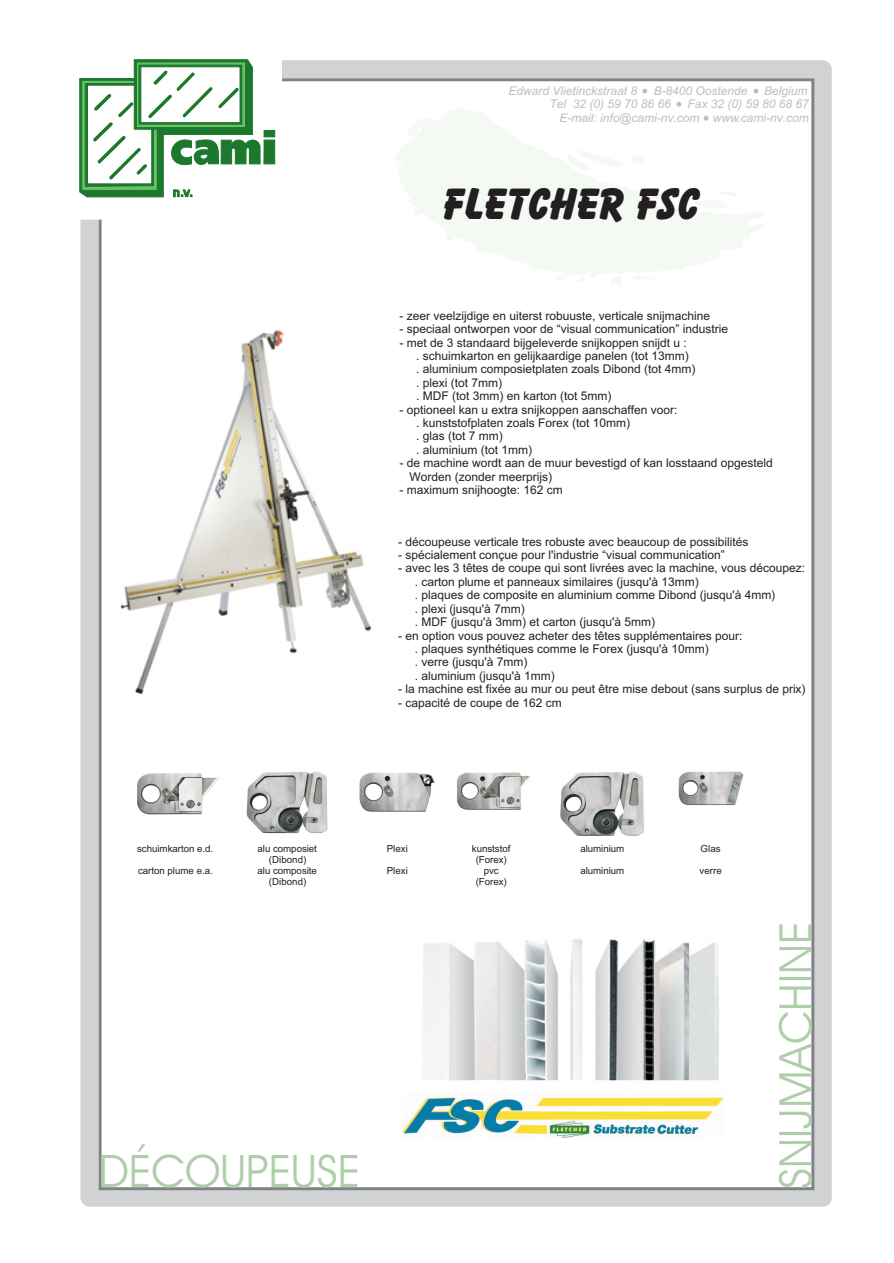
<style>
.page{position:relative;width:894px;height:1263px;background:#fff}
.page>*{position:absolute;margin:0;border:0;box-sizing:border-box;transform-origin:0 0}
.t1{font:45px "Avant Garde Bk BT";color:#aecea9}
.t2{font:45px "Balloon X Bd BT";color:#231f20}
.t3{font:12px/13.4px "Arial";color:#231f20}
.t4{font:italic 12px/13.4px "Arial";color:#bcbdc0;text-align:right}
.t5{font:9.75px/11.2px "Arial";letter-spacing:-.005em;color:#231f20;text-align:center}
</style>
<div class="page">
<div style="left:81px;top:60px;width:751px;height:1147px;border:18px solid #d1d2d4"></div>
<div style="left:56px;top:38px;width:226px;height:181px;background:#fff"></div>
<svg style="left:396px;top:108px;width:367px;height:169px;fill:#f4f9f4"></svg>
<svg style="left:568px;top:151px;width:57px;height:20px"></svg>
<svg style="left:632px;top:156px;width:14px;height:7px"></svg>
<svg style="left:694px;top:192px;width:44px;height:15px"></svg>
<svg style="left:610px;top:276px;width:11px;height:9px"></svg>
<svg style="left:578px;top:276px;width:7px;height:6px"></svg>
<svg style="left:556px;top:275px;width:7px;height:6px"></svg>
<svg style="left:633px;top:276px;width:21px;height:4px"></svg>
<div style="left:264px;top:140px;width:11px;height:24px;background:#1c782c;border:1px solid #1c782c"></div>
<div style="left:264px;top:130px;width:11px;height:7px;background:#1c782c"></div>
<svg style="left:80px;top:60px;width:180px;height:138px"></svg>
<svg style="left:643px;top:89px;width:4px;height:4px"></svg>
<svg style="left:754px;top:89px;width:4px;height:4px"></svg>
<svg style="left:677px;top:102px;width:4px;height:4px"></svg>
<svg style="left:704px;top:116px;width:4px;height:4px"></svg>
<img style="left:120px;top:329px;width:252px;height:366px">
<img style="left:403px;top:1097px;width:321px;height:41px">
<img style="left:423px;top:939px;width:296px;height:142px">
<img style="left:137px;top:773px;width:82px;height:42px">
<img style="left:246px;top:772px;width:82px;height:62px">
<img style="left:359px;top:772px;width:76px;height:40px">
<img style="left:457px;top:772px;width:74px;height:38px">
<img style="left:560px;top:772px;width:84px;height:64px">
<img style="left:678px;top:771px;width:65px;height:34px">
<p class="t4" style="left:509px;top:85px;width:130px">Edward Vlietinckstraat 8</p>
<p class="t4" style="left:654px;top:85px;width:95px">B-8400 Oostende</p>
<p class="t4" style="left:764px;top:85px;width:45px">Belgium</p>
<p class="t4" style="left:550px;top:98px;width:123px">Tel 32 (0) 59 70 86 66</p>
<p class="t4" style="left:560px;top:98px;width:251px">Fax 32 (0) 59 80 68 67<br>E-mail: info@cami-nv.com www.cami-nv.com</p>
<h1 class="t2" style="left:443px;top:184px;width:258px">FLETCHER FSC</h1>
<p class="t3" style="left:399px;top:310px;width:312px">- zeer veelzijdige en uiterst robuuste, verticale snijmachine</p>
<p class="t3" style="left:399px;top:323px;width:330px">- speciaal ontworpen voor de “visual communication” industrie</p>
<p class="t3" style="left:416px;top:337px;width:281px;text-indent:-17px">- met de 3 standaard bijgeleverde snijkoppen snijdt u :<br>. schuimkarton en gelijkaardige panelen (tot 13mm)<br>. aluminium composietplaten zoals Dibond (tot 4mm) . plexi (tot 7mm)<br>. MDF (tot 3mm) en karton (tot 5mm)</p>
<p class="t3" style="left:416px;top:404px;width:263px;text-indent:-17px">- optioneel kan u extra snijkoppen aanschaffen voor: . kunststofplaten zoals Forex (tot 10mm)<br>. glas (tot 7 mm)<br>. aluminium (tot 1mm)</p>
<p class="t3" style="left:409px;top:457px;width:365px;text-indent:-10px">- de machine wordt aan de muur bevestigd of kan losstaand opgesteld<br>Worden (zonder meerprijs)</p>
<p class="t3" style="left:399px;top:484px;width:165px">- maximum snijhoogte: 162 cm</p>
<p class="t3" style="left:398px;top:536px;width:352px">- découpeuse verticale tres robuste avec beaucoup de possibilités</p>
<p class="t3" style="left:398px;top:549px;width:328px">- spécialement conçue pour l'industrie “visual communication”</p>
<p class="t3" style="left:415px;top:563px;width:392px;text-indent:-17px">- avec les 3 têtes de coupe qui sont livrées avec la machine, vous découpez: . carton plume et panneaux similaires (jusqu'à 13mm)<br>. plaques de composite en aluminium comme Dibond (jusqu'à 4mm)<br>. plexi (jusqu'à 7mm)<br>. MDF (jusqu'à 3mm) et carton (jusqu'à 5mm)</p>
<p class="t3" style="left:415px;top:630px;width:329px;text-indent:-17px">- en option vous pouvez acheter des têtes supplémentaires pour: . plaques synthétiques comme le Forex (jusqu'à 10mm)<br>. verre (jusqu'à 7mm)<br>. aluminium (jusqu'à 1mm)</p>
<p class="t3" style="left:398px;top:683px;width:409px">- la machine est fixée au mur ou peut être mise debout (sans surplus de prix)</p>
<p class="t3" style="left:398px;top:697px;width:165px">- capacité de coupe de 162 cm</p>
<p class="t5" style="left:137px;top:843px;width:78px">schuimkarton e.d.</p>
<p class="t5" style="left:258px;top:843px;width:61px">alu composiet (Dibond)</p>
<p class="t5" style="left:387px;top:843px;width:23px">Plexi</p>
<p class="t5" style="left:472px;top:843px;width:40px">kunststof (Forex)</p>
<p class="t5" style="left:580px;top:843px;width:45px">aluminium</p>
<p class="t5" style="left:701px;top:843px;width:21px">Glas</p>
<p class="t5" style="left:138px;top:866px;width:76px">carton plume e.a.</p>
<p class="t5" style="left:258px;top:866px;width:61px">alu composite (Dibond)</p>
<p class="t5" style="left:387px;top:866px;width:23px">Plexi</p>
<p class="t5" style="left:476px;top:866px;width:32px">pvc (Forex)</p>
<p class="t5" style="left:580px;top:866px;width:45px">aluminium</p>
<p class="t5" style="left:700px;top:866px;width:24px">verre</p>
<h1 class="t1" style="left:99px;top:1153px;width:263px">DÉCOUPEUSE</h1>
<h1 class="t1" style="left:777px;top:1189px;width:269px;rotate:-90deg">SNIJMACHINE</h1>
</div>
